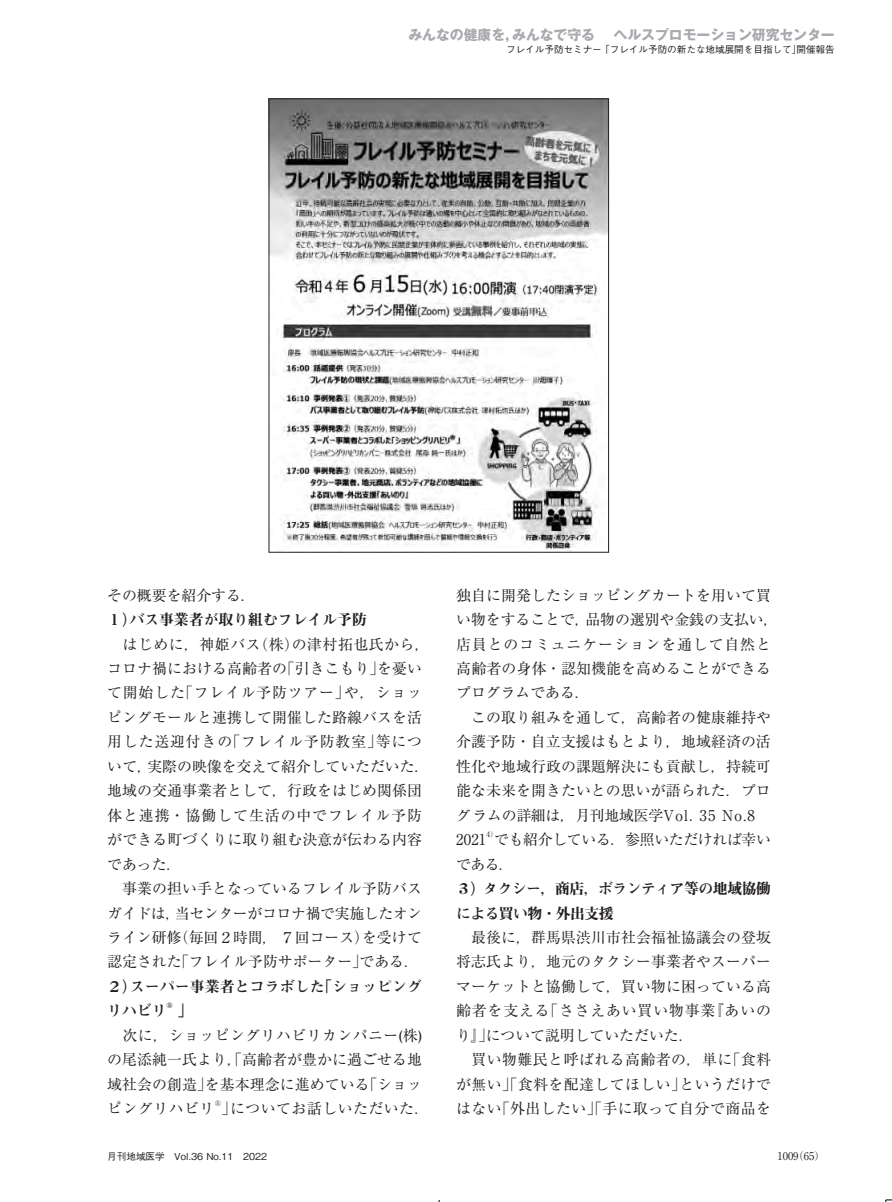
<style>
.page{position:relative;width:892px;height:1202px;background:#fff}
.page>*{position:absolute;margin:0;border:0;box-sizing:border-box;transform-origin:0 0}
.t1{font:14.85px/24.5px "Ryumin Pro";letter-spacing:.005em;color:#231f20}
.t2{font:14.85px/24.5px "Midashi Min Pro MA31";letter-spacing:-.005em;color:#231f20}
.t3{font:14.85px/24.5px "Midashi Min Pro MA31";letter-spacing:-.035em;color:#231f20}
.t4{font:14.85px/24.5px "Ryumin Pro";letter-spacing:-.025em;color:#231f20}
.t5{font:14.85px "Ryumin Pro";letter-spacing:.035em;color:#231f20}
.t6{font:700 13.8px "Gothic MB101 Pro";color:#a8a9ad}
.t7{font:10.65px "Ryumin Pro";color:#231f20}
.t8{font:500 9.6px "Gothic BBB Pro";color:#231f20}
.t9{font:7.5px "Ryumin Pro";color:#231f20}
.t10{font:7.5px "Midashi Min Pro MA31";color:#231f20}
</style>
<div class="page">
<img style="left:270px;top:100px;width:337px;height:451px">
<div style="left:268px;top:98px;width:341px;height:455px;border:1px solid #231f20"></div>
<svg style="left:885px;top:1199px;width:7px;height:3px"></svg>
<p class="t6" style="left:408px;top:23px;width:428px">みんなの健康を，みんなで守る 　ヘルスプロモーション研究センター</p>
<p class="t8" style="left:506px;top:42px;width:330px">フレイル予防セミナー 「フレイル予防の新たな地域展開を目指して」開催報告</p>
<p class="t1" style="left:107px;top:582px;width:150px">その概要を紹介する．</p>
<p class="t2" style="left:107px;top:606px;width:261px">１)バス事業者が取り組むフレイル予防</p>
<p class="t1" style="left:107px;top:631px;width:324px">　はじめに，神姫バス(株)の津村拓也氏から，コロナ禍における高齢者の「引きこもり」を憂いて開始した「フレイル予防ツアー」や，ショッピングモールと連携して開催した路線バスを活用した送迎付きの「フレイル予防教室」等について，実際の映像を交えて紹介していただいた．地域の交通事業者として，行政をはじめ関係団体と連携・協働して生活の中でフレイル予防ができる町づくりに取り組む決意が伝わる内容であった．<br>　事業の担い手となっているフレイル予防バスガイドは，当センターがコロナ禍で実施したオンライン研修（毎回２時間,　７回コース）を受けて認定された「フレイル予防サポーター」である．</p>
<p class="t2" style="left:107px;top:973px;width:316px">２)スーパー事業者とコラボした「ショッピングリハビリ</p>
<p class="t10" style="left:167px;top:1000px;width:8px">®</p>
<p class="t2" style="left:178px;top:997px;width:16px">」</p>
<p class="t1" style="left:107px;top:1022px;width:316px;text-align:justify">　次に，ショッピングリハビリカンパニー(株)の尾添純一氏より，「高齢者が豊かに過ごせる地域社会の創造」を基本理念に進めている「ショッピングリハビリ</p>
<p class="t9" style="left:215px;top:1097px;width:8px">®</p>
<p class="t5" style="left:222px;top:1097px;width:209px">」についてお話しいただいた．</p>
<p class="t8" style="left:107px;top:1149px;width:161px">月刊地域医学　Vol.36 No.11　2022</p>
<p class="t1" style="left:456px;top:582px;width:324px">独自に開発したショッピングカートを用いて買い物をすることで，品物の選別や金銭の支払い，店員とのコミュニケーションを通して自然と高齢者の身体・認知機能を高めることができるプログラムである．<br>　この取り組みを通して，高齢者の健康維持や介護予防・自立支援はもとより，地域経済の活性化や地域行政の課題解決にも貢献し，持続可能な未来を開きたいとの思いが語られた．プログラムの詳細は，月刊地域医学Vol．35 No.8　<br>2021</p>
<p class="t9" style="left:486px;top:829px;width:9px">4)</p>
<p class="t4" style="left:456px;top:826px;width:316px;text-indent:38px">でも紹介している．参照いただければ幸いである．</p>
<p class="t3" style="left:456px;top:875px;width:316px">３) タクシー，商店，ボランティア等の地域協働による買い物・外出支援</p>
<p class="t1" style="left:456px;top:924px;width:316px">　最後に，群馬県渋川市社会福祉協議会の登坂将志氏より，地元のタクシー事業者やスーパーマーケットと協働して，買い物に困っている高齢者を支える「ささえあい買い物事業『あいのり』」について説明していただいた．<br>　買い物難民と呼ばれる高齢者の，単に「食料が無い」「食料を配達してほしい」というだけではない「外出したい」「手に取って自分で商品を</p>
<p class="t7" style="left:777px;top:1148px;width:49px">1009（65）</p>
</div>
